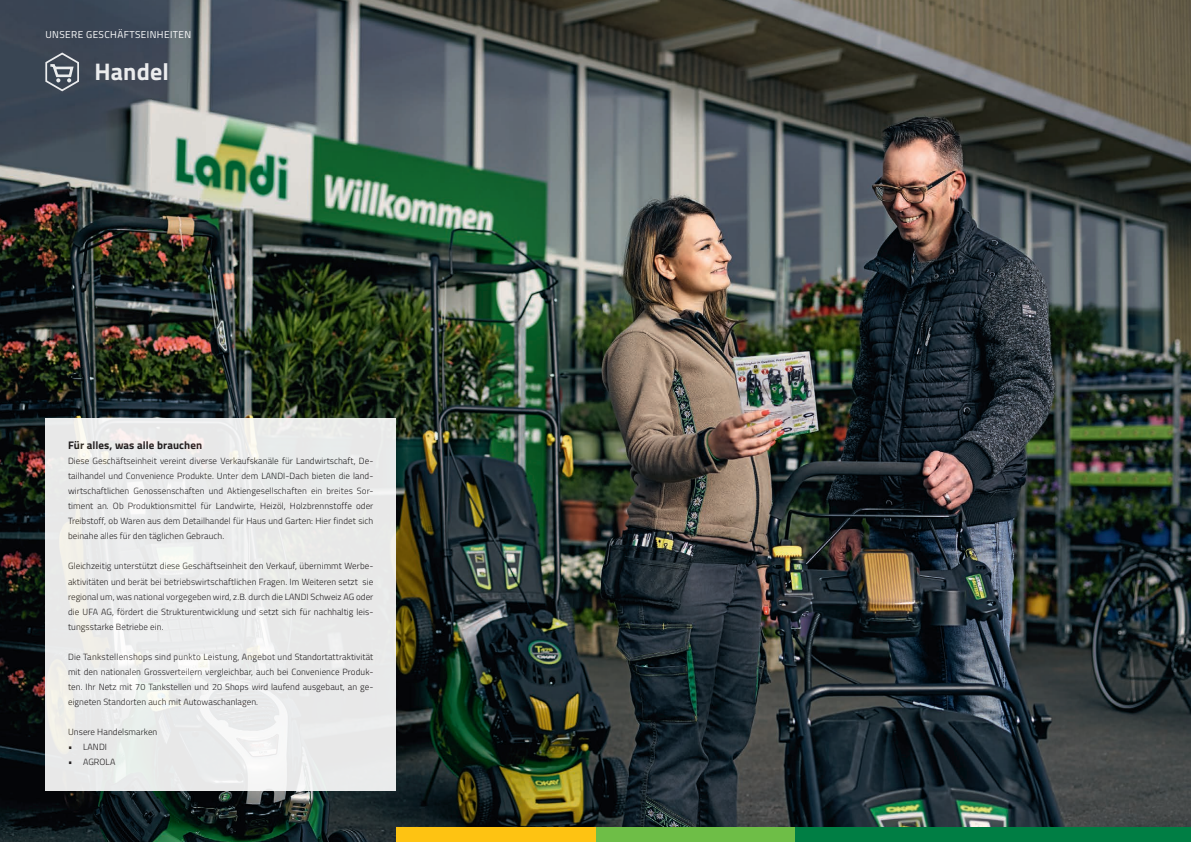
<style>
.page{position:relative;width:1191px;height:842px;background:#fff}
.page>*{position:absolute;margin:0;border:0;box-sizing:border-box;transform-origin:0 0}
.t1{font:700 24px "Titillium";letter-spacing:.005em;color:#fff}
.t2{font:700 11px "Titillium";letter-spacing:.01em;color:#231f20}
.t3{font:10px "Titillium";letter-spacing:.04em;color:#fff}
.t4{font:300 9px/15px "Titillium";letter-spacing:.01em;color:#231f20;text-align:justify}
</style>
<div class="page">
<img style="left:0;top:0;width:1191px;height:842px">
<svg style="left:44px;top:52px;width:37px;height:40px"></svg>
<div style="left:45px;top:418px;width:351px;height:373px;background:linear-gradient(to right,#edeeec,#e9eaeb)"></div>
<div style="left:795px;top:828px;width:396px;height:14px;background:#007e44"></div>
<div style="left:595px;top:828px;width:200px;height:14px;background:#6ebe47"></div>
<div style="left:396px;top:828px;width:199px;height:14px;background:#fec312"></div>
<p class="t3" style="left:45px;top:27px;width:147px">UNSERE GESCHÄFTSEINHEITEN</p>
<h1 class="t1" style="left:95px;top:54px;width:76px">Handel</h1>
<p class="t2" style="left:68px;top:437px;width:136px">Für alles, was alle brauchen</p>
<p class="t4" style="left:68px;top:453px;width:307px">Diese Geschäftseinheit vereint diverse Verkaufskanäle für Landwirtschaft, De&shy;tailhandel und Convenience Produkte. Unter dem LANDI-Dach bieten die land&shy;wirtschaftlichen Genossenschaften und Aktiengesellschaften ein breites Sor&shy;timent an. Ob Produktionsmittel für Landwirte, Heizöl, Holzbrennstoffe oder Treibstoff, ob Waren aus dem Detailhandel für Haus und Garten: Hier findet sich beinahe alles für den täglichen Gebrauch.</p>
<p class="t4" style="left:68px;top:558px;width:307px">Gleichzeitig unterstützt diese Geschäftseinheit den Verkauf, übernimmt Werbe&shy;aktivitäten und berät bei betriebswirtschaftlichen Fragen. Im Weiteren setzt sie regional um, was national vorgegeben wird, z.B. durch die LANDI Schweiz AG oder die UFA AG, fördert die Strukturentwicklung und setzt sich für nachhaltig leis&shy;tungsstarke Betriebe ein.</p>
<p class="t4" style="left:68px;top:648px;width:307px">Die Tankstellenshops sind punkto Leistung, Angebot und Standortattraktivität mit den nationalen Grossverteilern vergleichbar, auch bei Convenience Produk&shy;ten. Ihr Netz mit 70 Tankstellen und 20 Shops wird laufend ausgebaut, an ge&shy;eigneten Standorten auch mit Autowaschanlagen.</p>
<p class="t4" style="left:68px;top:723px;width:91px">Unsere Handelsmarken</p>
<p class="t4" style="left:68px;top:738px;width:40px">• LANDI</p>
<p class="t4" style="left:68px;top:753px;width:49px">• AGROLA</p>
</div>
